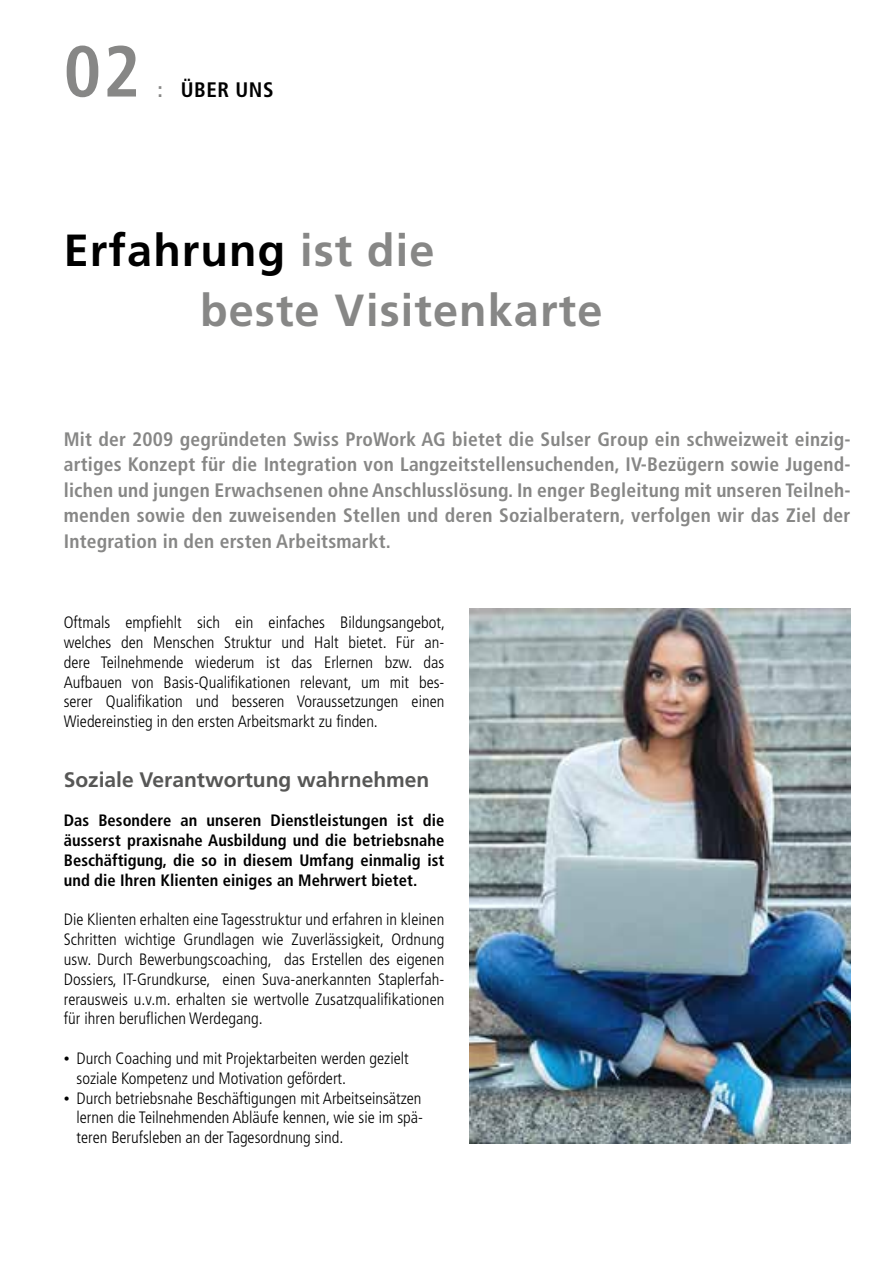
<style>
.page{position:relative;width:893px;height:1263px;background:#fff}
.page>*{position:absolute;margin:0;border:0;box-sizing:border-box;transform-origin:0 0}
.t1{font:700 condensed 72px "Frutiger";color:#878786}
.t2{font:700 45px/60px "Frutiger";letter-spacing:.025em;color:#878786}
.t3{font:700 21px "Frutiger";color:#575756}
.t4{font:700 condensed 21px "Frutiger";letter-spacing:.025em;color:#000}
.t5{font:700 condensed 19.5px/25.5px "Frutiger";letter-spacing:.01em;color:#878786;text-align:justify}
.t6{font:300 condensed 16.5px/19.8px "Frutiger";color:#000;text-align:justify}
.t7{font:700 condensed 16.5px/19.8px "Frutiger";letter-spacing:.005em;color:#000;text-align:justify}
.s1{color:#878786}
.s2{color:#000}
.s3{font-family:"Garamond";font-weight:400;font-stretch:normal}
</style>
<div class="page">
<img style="left:470px;top:608px;width:380px;height:535px">
<h1 class="t1" style="left:64px;top:34px;width:78px">02</h1>
<p class="t4" style="left:158px;top:78px;width:117px"><span class="s1">:</span> ÜBER UNS</p>
<h2 class="t2" style="left:200px;top:221px;width:404px;text-indent:-136px"><span class="s2">Erfahrung</span> ist die<br>beste Visitenkarte</h2>
<p class="t5" style="left:64px;top:427px;width:788px">Mit der 2009 gegründeten Swiss ProWork AG bietet die Sulser Group ein schweizweit einzig&shy;artiges Konzept für die Integration von Langzeitstellensuchenden, IV-Bezügern sowie Jugend&shy;lichen und jungen Erwachsenen ohne Anschlusslösung. In enger Begleitung mit unseren Teilneh&shy;menden sowie den zuweisenden Stellen und deren Sozialberatern, verfolgen wir das Ziel der Integration in den ersten Arbeitsmarkt.</p>
<p class="t6" style="left:64px;top:613px;width:383px">Oftmals empfiehlt sich ein einfaches Bildungsangebot, welches den Menschen Struktur und Halt bietet. Für an&shy;dere Teilnehmende wiederum ist das Erlernen bzw. das Aufbauen von Basis-Qualifikationen relevant, um mit bes&shy;serer Qualifikation und besseren Voraussetzungen einen Wiedereinstieg in den ersten Arbeitsmarkt zu finden.</p>
<p class="t3" style="left:64px;top:768px;width:367px">Soziale Verantwortung wahrnehmen</p>
<p class="t7" style="left:64px;top:811px;width:382px">Das Besondere an unseren Dienstleistungen ist die äusserst praxisnahe Ausbildung und die betriebsnahe Beschäftigung, die so in diesem Umfang einmalig ist und die Ihren Klienten einiges an Mehrwert bietet.</p>
<p class="t6" style="left:64px;top:910px;width:382px">Die Klienten erhalten eine Tagesstruktur und erfahren in kleinen Schritten wichtige Grundlagen wie Zuverlässigkeit, Ordnung usw. Durch Bewerbungscoaching, das Erstellen des eigenen Dossiers, IT-Grundkurse, einen Suva-anerkannten Staplerfah&shy;rerausweis u.v.m. erhalten sie wertvolle Zusatzqualifikationen für ihren beruflichen Werdegang.</p>
<p class="t6" style="left:77px;top:1049px;width:334px;text-indent:-13px"><span class="s3">•</span> Durch Coaching und mit Projektarbeiten werden gezielt soziale Kompetenz und Motivation gefördert.</p>
<p class="t6" style="left:77px;top:1088px;width:348px;text-indent:-13px"><span class="s3">•</span> Durch betriebsnahe Beschäftigungen mit Arbeitseinsätzen lernen die Teilnehmenden Abläufe kennen, wie sie im spä&shy;teren Berufsleben an der Tagesordnung sind.</p>
</div>
